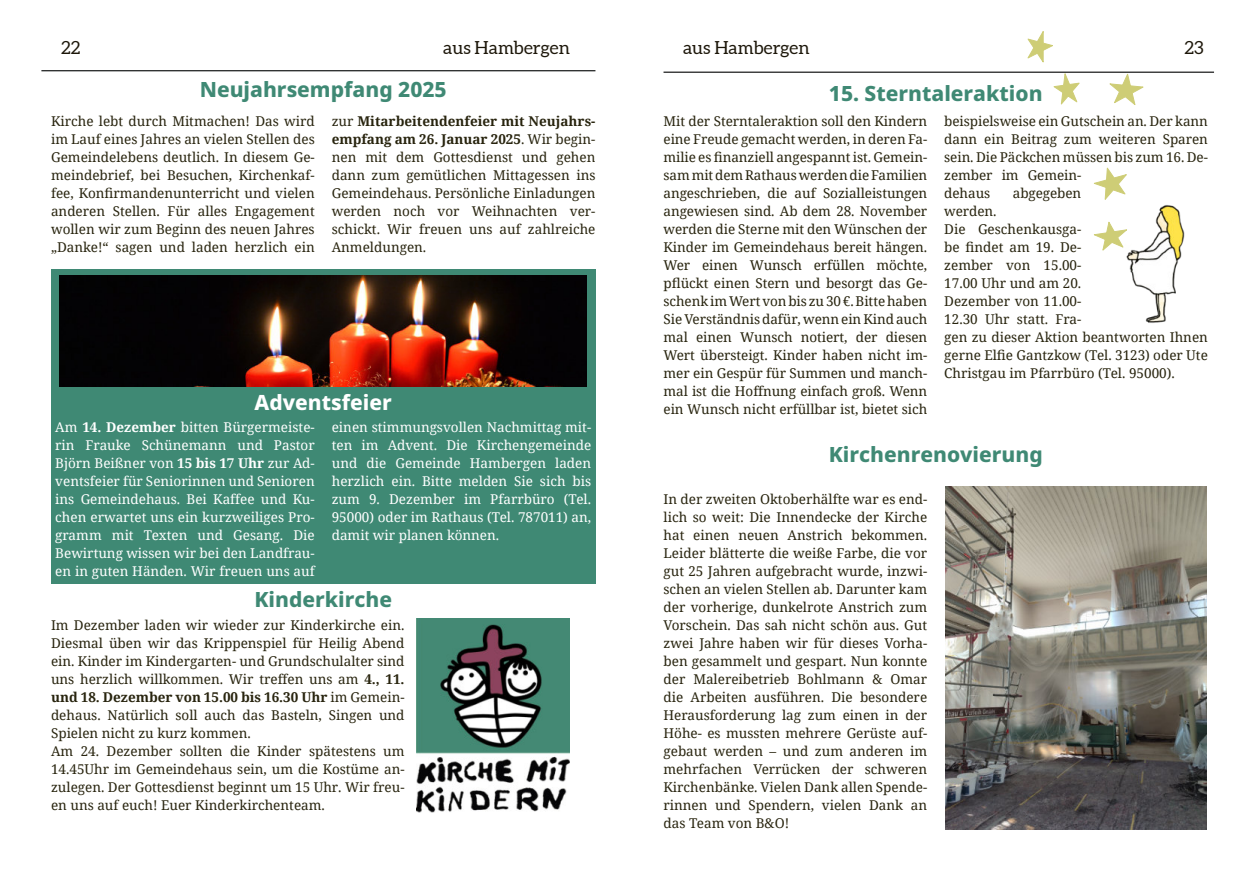
<style>
.page{position:relative;width:1259px;height:893px;background:#fff}
.page>*{position:absolute;margin:0;border:0;box-sizing:border-box;transform-origin:0 0}
.t1{font:800 21px "Noto Sans";color:#3f8974}
.t2{font:800 21px "Noto Sans";color:#fff}
.t3{font:18px "Aleo";color:#1d170a}
.t4{font:13.5px/18px "Noto Serif";color:#28240e;text-align:justify}
.t5{font:13.5px/18px "Noto Serif";color:#fff;text-align:justify}
.s1{font-weight:700}
</style>
<div class="page">
<hr style="left:41px;top:70px;width:554px;height:1px;background:#030505">
<hr style="left:663px;top:72px;width:551px;height:1px;background:#030505">
<img style="left:1108px;top:205px;width:77px;height:118px">
<svg style="left:1027px;top:31px;width:26px;height:32px"></svg>
<svg style="left:1053px;top:73px;width:27px;height:32px"></svg>
<svg style="left:1094px;top:222px;width:34px;height:29px"></svg>
<svg style="left:1094px;top:168px;width:33px;height:32px"></svg>
<svg style="left:1109px;top:74px;width:35px;height:31px"></svg>
<img style="left:945px;top:487px;width:262px;height:342px">
<div style="left:51px;top:269px;width:544px;height:315px;background:#3f8974"></div>
<img style="left:416px;top:619px;width:154px;height:193px">
<img style="left:59px;top:276px;width:527px;height:110px">
<h2 class="t3" style="left:61px;top:40px;width:21px">22</h2>
<h2 class="t3" style="left:443px;top:40px;width:128px">aus Hambergen</h2>
<h2 class="t3" style="left:683px;top:40px;width:128px">aus Hambergen</h2>
<h2 class="t3" style="left:1184px;top:40px;width:21px">23</h2>
<h1 class="t1" style="left:200px;top:74px;width:249px">Neujahrsempfang 2025</h1>
<p class="t4" style="left:51px;top:112px;width:265px">Kirche lebt durch Mitmachen! Das wird im Lauf eines Jahres an vielen Stellen des Gemeindelebens deutlich. In diesem Ge&shy;meindebrief, bei Besuchen, Kirchenkaf&shy;fee, Konfirmandenunterricht und vielen anderen Stellen. Für alles Engagement wollen wir zum Beginn des neuen Jahres „Danke!“ sagen und laden herzlich ein</p>
<p class="t4" style="left:332px;top:112px;width:265px">zur <span class="s1">Mitarbeitendenfeier mit Neujahrs&shy;empfang am 26. Januar 2025</span>. Wir begin&shy;nen mit dem Gottesdienst und gehen dann zum gemütlichen Mittagessen ins Gemeindehaus. Persönliche Einladungen werden noch vor Weihnachten ver&shy;schickt. Wir freuen uns auf zahlreiche Anmeldungen.</p>
<h1 class="t2" style="left:255px;top:388px;width:139px">Adventsfeier</h1>
<p class="t5" style="left:55px;top:418px;width:261px">Am <span class="s1">14. Dezember</span> bitten Bürgermeiste&shy;rin Frauke Schünemann und Pastor Björn Beißner von <span class="s1">15 bis 17 Uhr</span> zur Ad&shy;ventsfeier für Seniorinnen und Senioren ins Gemeindehaus. Bei Kaffee und Ku&shy;chen erwartet uns ein kurzweiliges Pro&shy;gramm mit Texten und Gesang. Die Bewirtung wissen wir bei den Landfrau&shy;en in guten Händen. Wir freuen uns auf</p>
<p class="t5" style="left:332px;top:418px;width:261px">einen stimmungsvollen Nachmittag mit&shy;ten im Advent. Die Kirchengemeinde und die Gemeinde Hambergen laden herzlich ein. Bitte melden Sie sich bis zum 9. Dezember im Pfarrbüro (Tel.<br>95000) oder im Rathaus (Tel. 787011) an, damit wir planen können.</p>
<h1 class="t1" style="left:254px;top:585px;width:139px">Kinderkirche</h1>
<p class="t4" style="left:51px;top:616px;width:355px;text-align:left">Im Dezember laden wir wieder zur Kinderkirche ein.<br>Diesmal üben wir das Krippenspiel für Heilig Abend ein. Kinder im Kindergarten- und Grundschulalter sind uns herzlich willkommen. Wir treffen uns am <span class="s1">4., 11. und 18. Dezember von 15.00 bis 16.30 Uhr</span> im Gemein&shy;dehaus. Natürlich soll auch das Basteln, Singen und Spielen nicht zu kurz kommen.<br>Am 24. Dezember sollten die Kinder spätestens um 14.45Uhr im Gemeindehaus sein, um die Kostüme an&shy;zulegen. Der Gottesdienst beginnt um 15 Uhr. Wir freu&shy;en uns auf euch! Euer Kinderkirchenteam.</p>
<h1 class="t1" style="left:829px;top:78px;width:215px">15. Sterntaleraktion</h1>
<p class="t4" style="left:663px;top:112px;width:265px">Mit der Sterntaleraktion soll den Kindern eine Freude gemacht werden, in deren Fa&shy;milie es finanziell angespannt ist. Gemein&shy;sam mit dem Rathaus werden die Familien angeschrieben, die auf Sozialleistungen angewiesen sind. Ab dem 28. November werden die Sterne mit den Wünschen der Kinder im Gemeindehaus bereit hängen.<br>Wer einen Wunsch erfüllen möchte, pflückt einen Stern und besorgt das Ge&shy;schenk im Wert von bis zu 30 €. Bitte haben Sie Verständnis dafür, wenn ein Kind auch mal einen Wunsch notiert, der diesen Wert übersteigt. Kinder haben nicht im&shy;mer ein Gespür für Summen und manch&shy;mal ist die Hoffnung einfach groß. Wenn ein Wunsch nicht erfüllbar ist, bietet sich</p>
<p class="t4" style="left:944px;top:112px;width:265px;text-align:left">beispielsweise ein Gutschein an. Der kann dann ein Beitrag zum weiteren Sparen sein. Die Päckchen müssen bis zum 16. De&shy;zember im Gemein-<br>dehaus</p>
<p class="t4" style="left:1012px;top:184px;width:70px">abgegeben</p>
<p class="t4" style="left:944px;top:202px;width:265px;text-align:left">werden.<br>Die Geschenkausga-<br>be findet am 19. De-<br>zember von 15.00-<br>17.00 Uhr und am 20.<br>Dezember von 11.00-<br>12.30 Uhr statt. Fra-<br>gen zu dieser Aktion beantworten Ihnen gerne Elfie Gantzkow (Tel. 3123) oder Ute<br>Christgau im Pfarrbüro (Tel. 95000).</p>
<h1 class="t1" style="left:828px;top:440px;width:215px">Kirchenrenovierung</h1>
<p class="t4" style="left:663px;top:490px;width:265px">In der zweiten Oktoberhälfte war es end&shy;lich so weit: Die Innendecke der Kirche hat einen neuen Anstrich bekommen.<br>Leider blätterte die weiße Farbe, die vor gut 25 Jahren aufgebracht wurde, inzwi&shy;schen an vielen Stellen ab. Darunter kam der vorherige, dunkelrote Anstrich zum Vorschein. Das sah nicht schön aus. Gut zwei Jahre haben wir für dieses Vorha&shy;ben gesammelt und gespart. Nun konnte der Malereibetrieb Bohlmann &amp; Omar die Arbeiten ausführen. Die besondere Herausforderung lag zum einen in der Höhe- es mussten mehrere Gerüste auf&shy;gebaut werden – und zum anderen im mehrfachen Verrücken der schweren Kirchenbänke. Vielen Dank allen Spende&shy;rinnen und Spendern, vielen Dank an das Team von B&amp;O!</p>
</div>
